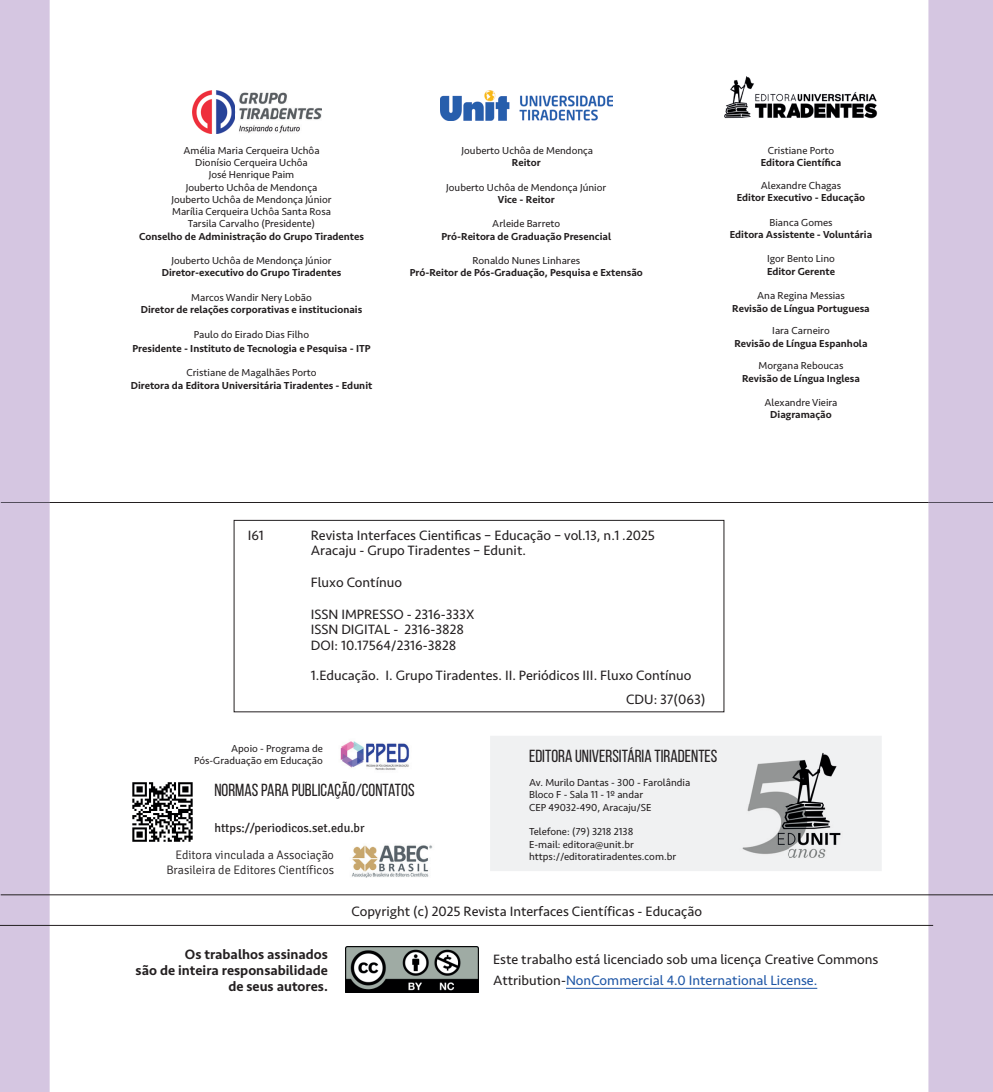
<style>
.page{position:relative;width:993px;height:1092px;background:#fff}
.page>*{position:absolute;margin:0;border:0;box-sizing:border-box;transform-origin:0 0}
.t1{font:17.5px "Bebas Neue";color:#231f20}
.t2{font:14px/15.8px "Seravek";color:#231f20}
.t3{font:500 14px/15.8px "Seravek";color:#231f20;text-align:right}
.t4{font:300 12.25px/14.7px "Signika";color:#231f20;text-align:right}
.t5{font:12.25px "Signika";color:#231f20}
.t6{font:10.5px/12.2px "Seravek";color:#231f20}
.t7{font:500 10.5px "Seravek";color:#231f20}
.s1{color:#1e56a6}
</style>
<div class="page">
<div style="left:490px;top:736px;width:391px;height:135px;background:#f0f1f2"></div>
<img style="left:132px;top:782px;width:61px;height:60px">
<img style="left:340px;top:741px;width:70px;height:29px">
<img style="left:736px;top:748px;width:106px;height:112px">
<hr style="left:1px;top:502px;width:991px;height:1px;background:#231f20">
<div style="left:233px;top:520px;width:491px;height:192px;border:1px solid #231f20"></div>
<img style="left:351px;top:845px;width:82px;height:33px">
<div style="left:928px;top:0;width:64px;height:1091px;background:#d5c6e1"></div>
<hr style="left:928px;top:502px;width:64px;height:1px;background:#534d5b">
<div style="left:0;top:0;width:50px;height:1091px;background:#d5c6e1"></div>
<hr style="left:1px;top:502px;width:49px;height:1px;background:#534d5b">
<hr style="left:1px;top:894px;width:991px;height:1px;background:#231f20">
<hr style="left:566px;top:987px;width:251px;height:1px;background:#1e56a6">
<img style="left:345px;top:946px;width:133px;height:46px">
<hr style="left:0;top:925px;width:932px;height:1px;background:#231f20">
<img style="left:440px;top:91px;width:172px;height:30px">
<img style="left:192px;top:91px;width:129px;height:42px">
<img style="left:724px;top:76px;width:154px;height:43px">
<p class="t6" style="left:171px;top:144px;width:161px;text-align:center">Amélia Maria Cerqueira Uchôa<br>Dionísio Cerqueira Uchôa<br>José Henrique Paim<br>Jouberto Uchôa de Mendonça<br>Jouberto Uchôa de Mendonça Júnior<br>Marília Cerqueira Uchôa Santa Rosa<br>Tarsila Carvalho (Presidente)</p>
<p class="t7" style="left:139px;top:230px;width:226px">Conselho de Administração do Grupo Tiradentes</p>
<p class="t6" style="left:171px;top:254px;width:161px">Jouberto Uchôa de Mendonça Júnior</p>
<p class="t7" style="left:162px;top:266px;width:181px">Diretor-executivo do Grupo Tiradentes</p>
<p class="t6" style="left:191px;top:291px;width:122px">Marcos Wandir Nery Lobão</p>
<p class="t7" style="left:141px;top:303px;width:223px">Diretor de relações corporativas e institucionais</p>
<p class="t6" style="left:194px;top:328px;width:117px">Paulo do Eirado Dias Filho</p>
<p class="t7" style="left:132px;top:342px;width:239px">Presidente - Instituto de Tecnologia e Pesquisa - ITP</p>
<p class="t6" style="left:186px;top:366px;width:132px">Cristiane de Magalhães Porto</p>
<p class="t7" style="left:131px;top:378px;width:243px">Diretora da Editora Universitária Tiradentes - Edunit</p>
<p class="t6" style="left:461px;top:144px;width:133px">Jouberto Uchôa de Mendonça</p>
<p class="t7" style="left:511px;top:156px;width:30px">Reitor</p>
<p class="t6" style="left:446px;top:181px;width:161px">Jouberto Uchôa de Mendonça Júnior</p>
<p class="t7" style="left:497px;top:193px;width:58px">Vice - Reitor</p>
<p class="t6" style="left:492px;top:218px;width:69px">Arleide Barreto</p>
<p class="t7" style="left:441px;top:230px;width:171px">Pró-Reitora de Graduação Presencial</p>
<p class="t6" style="left:472px;top:254px;width:109px">Ronaldo Nunes Linhares</p>
<p class="t7" style="left:409px;top:266px;width:235px">Pró-Reitor de Pós-Graduação, Pesquisa e Extensão</p>
<p class="t6" style="left:767px;top:144px;width:68px">Cristiane Porto</p>
<p class="t7" style="left:760px;top:156px;width:82px">Editora Científica</p>
<p class="t6" style="left:760px;top:179px;width:82px">Alexandre Chagas</p>
<p class="t7" style="left:736px;top:191px;width:130px">Editor Executivo - Educação</p>
<p class="t6" style="left:769px;top:216px;width:65px">Bianca Gomes</p>
<p class="t7" style="left:729px;top:228px;width:144px">Editora Assistente - Voluntária</p>
<p class="t6" style="left:766px;top:253px;width:69px">Igor Bento Lino</p>
<p class="t7" style="left:766px;top:265px;width:69px">Editor Gerente</p>
<p class="t6" style="left:756px;top:289px;width:89px">Ana Regina Messias</p>
<p class="t7" style="left:732px;top:301px;width:139px">Revisão de Língua Portuguesa</p>
<p class="t6" style="left:772px;top:324px;width:59px">Iara Carneiro</p>
<p class="t7" style="left:734px;top:336px;width:135px">Revisão de Língua Espanhola</p>
<p class="t6" style="left:758px;top:359px;width:86px">Morgana Reboucas</p>
<p class="t7" style="left:741px;top:371px;width:119px">Revisão de Língua Inglesa</p>
<p class="t6" style="left:764px;top:396px;width:74px">Alexandre Vieira</p>
<p class="t7" style="left:770px;top:408px;width:63px">Diagramação</p>
<h2 class="t2" style="left:248px;top:527px;width:17px">I61</h2>
<h2 class="t2" style="left:311px;top:527px;width:345px">Revista Interfaces Cientificas – Educação – vol.13, n.1 .2025<br>Aracaju - Grupo Tiradentes – Edunit.</h2>
<h2 class="t2" style="left:311px;top:574px;width:93px">Fluxo Contínuo</h2>
<h2 class="t2" style="left:311px;top:606px;width:165px">ISSN IMPRESSO - 2316-333X<br>ISSN DIGITAL - 2316-3828<br>DOI: 10.17564/2316-3828</h2>
<h2 class="t2" style="left:626px;top:662px;width:81px;line-height:24.5px;text-indent:-315px">1.Educação. I. Grupo Tiradentes. II. Periódicos III. Fluxo Contínuo<br>CDU: 37(063)</h2>
<p class="t6" style="left:194px;top:742px;width:130px;text-align:right">Apoio - Programa de<br>Pós-Graduação em Educação</p>
<h1 class="t1" style="left:214px;top:780px;width:202px">NORMAS PARA PUBLICAÇÃO/CONTATOS</h1>
<p class="t5" style="left:214px;top:820px;width:152px">https://periodicos.set.edu.br</p>
<p class="t4" style="left:166px;top:847px;width:169px">Editora vinculada a Associação<br>Brasileira de Editores Científicos</p>
<h1 class="t1" style="left:529px;top:746px;width:190px">EDITORA UNIVERSITÁRIA TIRADENTES</h1>
<p class="t6" style="left:529px;top:776px;width:163px">Av. Murilo Dantas - 300 - Farolândia<br>Bloco F - Sala 11 - 1º andar<br>CEP 49032-490, Aracaju/SE</p>
<p class="t6" style="left:529px;top:825px;width:149px">Telefone: (79) 3218 2138<br>E-mail: editora@unit.br https://editoratiradentes.com.br</p>
<h2 class="t2" style="left:351px;top:902px;width:352px">Copyright (c) 2025 Revista Interfaces Científicas - Educação</h2>
<h2 class="t3" style="left:136px;top:946px;width:194px">Os trabalhos assinados<br>são de inteira responsabilidade de seus autores.</h2>
<h2 class="t2" style="left:493px;top:948px;width:386px;line-height:21px">Este trabalho está licenciado sob uma licença Creative Commons<br>Attribution-<span class="s1">NonCommercial 4.0 International License.</span></h2>
</div>
